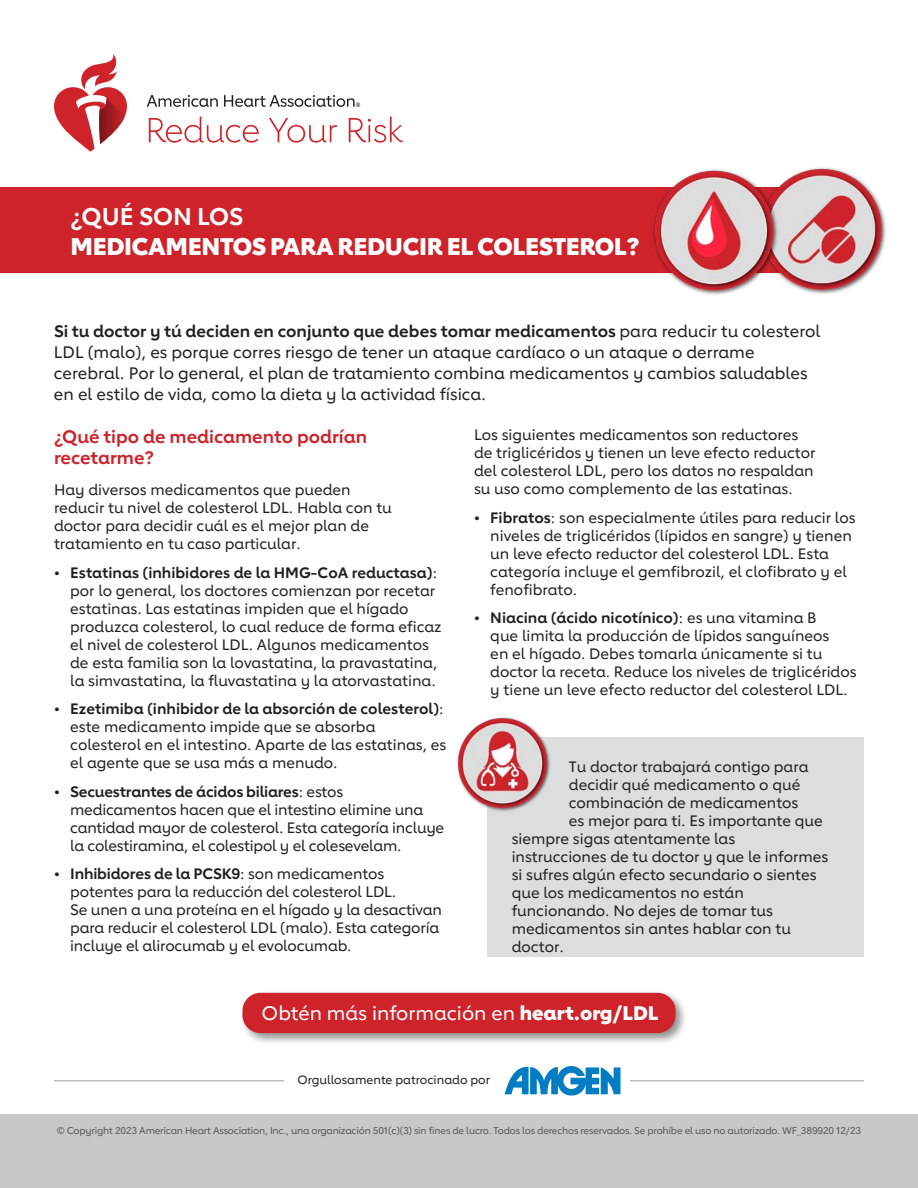
<style>
.page{position:relative;width:918px;height:1188px;background:#fff}
.page>*{position:absolute;margin:0;border:0;box-sizing:border-box;transform-origin:0 0}
.Titles{font:800 24px "Lub Dub";letter-spacing:-.015em;color:#fff}
.Titles-2{font:700 24px "Lub Dub";color:#fff}
.t1{font:500 19.5px "Lub Dub";color:#fff}
.Body{font:700 18px/21px "Lub Dub";color:#ce232a}
.Body-2{font:500 16.5px/21px "Lub Dub";color:#231f20}
.Body-3{font:500 15px/18px "Lub Dub";color:#231f20}
.Body-4{font:500 12px "Lub Dub";color:#231f20}
.Legal{font:500 9.75px "Lub Dub";letter-spacing:-.02em;color:#57585a}
.s1{font-weight:700}
.s2{font-weight:800}
</style>
<div class="page">
<div style="left:487px;top:738px;width:377px;height:219px;background:#dcdddf"></div>
<svg style="left:54px;top:54px;width:73px;height:98px"></svg>
<svg style="left:147px;top:95px;width:71px;height:12px"></svg>
<svg style="left:224px;top:95px;width:136px;height:12px"></svg>
<svg style="left:149px;top:117px;width:110px;height:26px"></svg>
<svg style="left:269px;top:118px;width:68px;height:25px"></svg>
<svg style="left:349px;top:117px;width:54px;height:26px"></svg>
<div style="left:0;top:188px;width:823px;height:85px;background:#ce232a"></div>
<img style="left:457px;top:717px;width:95px;height:94px">
<img style="left:780px;top:167px;width:106px;height:127px">
<img style="left:648px;top:169px;width:132px;height:126px">
<div style="left:0;top:1115px;width:918px;height:73px;background:#c7c8ca"></div>
<div style="left:240px;top:990px;width:448px;height:55px;background:#231f20;opacity:.5"></div>
<div style="left:242px;top:993px;width:434px;height:40px;background:#ce232a;border-radius:18px"></div>
<svg style="left:505px;top:1066px;width:115px;height:30px"></svg>
<hr style="left:54px;top:1080px;width:230px;height:2px;background:#bcbdc0">
<hr style="left:630px;top:1080px;width:234px;height:2px;background:#bcbdc0">
<p class="Titles-2" style="left:71px;top:202px;width:174px">¿QUÉ SON LOS</p>
<p class="Titles" style="left:71px;top:231px;width:570px">MEDICAMENTOS PARA REDUCIR EL COLESTEROL?</p>
<p class="Body-2" style="left:54px;top:321px;width:768px"><span class="s1">Si tu</span> <span class="s1">doctor</span> <span class="s1">y tú deciden en conjunto que debes tomar medicamentos</span> para reducir tu colesterol LDL (malo), es porque corres riesgo de tener un ataque cardíaco o un ataque o derrame cerebral. Por lo general, el plan de tratamiento combina medicamentos y cambios saludables en el estilo de vida, como la dieta y la actividad física.</p>
<p class="Body" style="left:54px;top:425px;width:315px">¿Qué tipo de medicamento podrían recetarme?</p>
<p class="Body-3" style="left:54px;top:481px;width:339px">Hay diversos medicamentos que pueden reducir tu nivel de colesterol LDL. Habla con tu doctor para decidir cuál es el mejor plan de tratamiento en tu caso particular.</p>
<p class="Body-3" style="left:70px;top:563px;width:373px;text-indent:-16px"><span class="s1">• Estatinas (inhibidores de la HMG-CoA reductasa)</span>: por lo general, los doctores comienzan por recetar estatinas. Las estatinas impiden que el hígado produzca colesterol, lo cual reduce de forma eficaz el nivel de colesterol LDL. Algunos medicamentos de esta familia son la lovastatina, la pravastatina, la simvastatina, la fluvastatina y la atorvastatina.</p>
<p class="Body-3" style="left:70px;top:700px;width:378px;text-indent:-16px"><span class="s1">• Ezetimiba (inhibidor de la absorción de colesterol)</span>: este medicamento impide que se absorba colesterol en el intestino. Aparte de las estatinas, es el agente que se usa más a menudo.</p>
<p class="Body-3" style="left:70px;top:782px;width:376px;text-indent:-16px"><span class="s1">• Secuestrantes de ácidos biliares</span>: estos medicamentos hacen que el intestino elimine una cantidad mayor de colesterol. Esta categoría incluye la colestiramina, el colestipol y el colesevelam.</p>
<p class="Body-3" style="left:70px;top:865px;width:373px;text-indent:-16px"><span class="s1">• Inhibidores de la PCSK9</span>: son medicamentos potentes para la reducción del colesterol LDL.<br>Se unen a una proteína en el hígado y la desactivan para reducir el colesterol LDL (malo). Esta categoría incluye el alirocumab y el evolocumab.</p>
<p class="Body-3" style="left:474px;top:426px;width:343px">Los siguientes medicamentos son reductores de triglicéridos y tienen un leve efecto reductor del colesterol LDL, pero los datos no respaldan su uso como complemento de las estatinas.</p>
<p class="Body-3" style="left:490px;top:508px;width:367px;text-indent:-16px"><span class="s1">• Fibratos</span>: son especialmente útiles para reducir los niveles de triglicéridos (lípidos en sangre) y tienen un leve efecto reductor del colesterol LDL. Esta categoría incluye el gemfibrozil, el clofibrato y el fenofibrato.</p>
<p class="Body-3" style="left:490px;top:609px;width:368px;text-indent:-16px"><span class="s1">• Niacina (ácido nicotínico)</span>: es una vitamina B<br>que limita la producción de lípidos sanguíneos<br>en el hígado. Debes tomarla únicamente si tu doctor la receta. Reduce los niveles de triglicéridos y tiene un leve efecto reductor del colesterol LDL.</p>
<p class="Body-3" style="left:569px;top:757px;width:241px">Tu doctor trabajará contigo para</p>
<p class="Body-3" style="left:569px;top:775px;width:233px">decidir qué medicamento o qué</p>
<p class="Body-3" style="left:569px;top:793px;width:231px">combinación de medicamentos</p>
<p class="Body-3" style="left:569px;top:811px;width:255px">es mejor para ti. Es importante que</p>
<p class="Body-3" style="left:512px;top:829px;width:225px">siempre sigas atentamente las</p>
<p class="Body-3" style="left:512px;top:847px;width:318px">instrucciones de tu doctor y que le informes</p>
<p class="Body-3" style="left:512px;top:865px;width:306px">si sufres algún efecto secundario o sientes</p>
<p class="Body-3" style="left:512px;top:883px;width:234px">que los medicamentos no están</p>
<p class="Body-3" style="left:512px;top:901px;width:263px">funcionando. No dejes de tomar tus</p>
<p class="Body-3" style="left:512px;top:919px;width:281px">medicamentos sin antes hablar con tu</p>
<p class="Body-3" style="left:512px;top:937px;width:54px">doctor.</p>
<p class="t1" style="left:262px;top:1001px;width:398px">Obtén más información en <span class="s2">heart.org/LDL</span></p>
<p class="Body-4" style="left:298px;top:1073px;width:194px">Orgullosamente patrocinado por</p>
<p class="Legal" style="left:57px;top:1125px;width:806px">© Copyright 2023 American Heart Association, Inc., una organización 501(c)(3) sin fines de lucro. Todos los derechos reservados. Se prohíbe el uso no autorizado. WF_389920 12/23</p>
</div>
